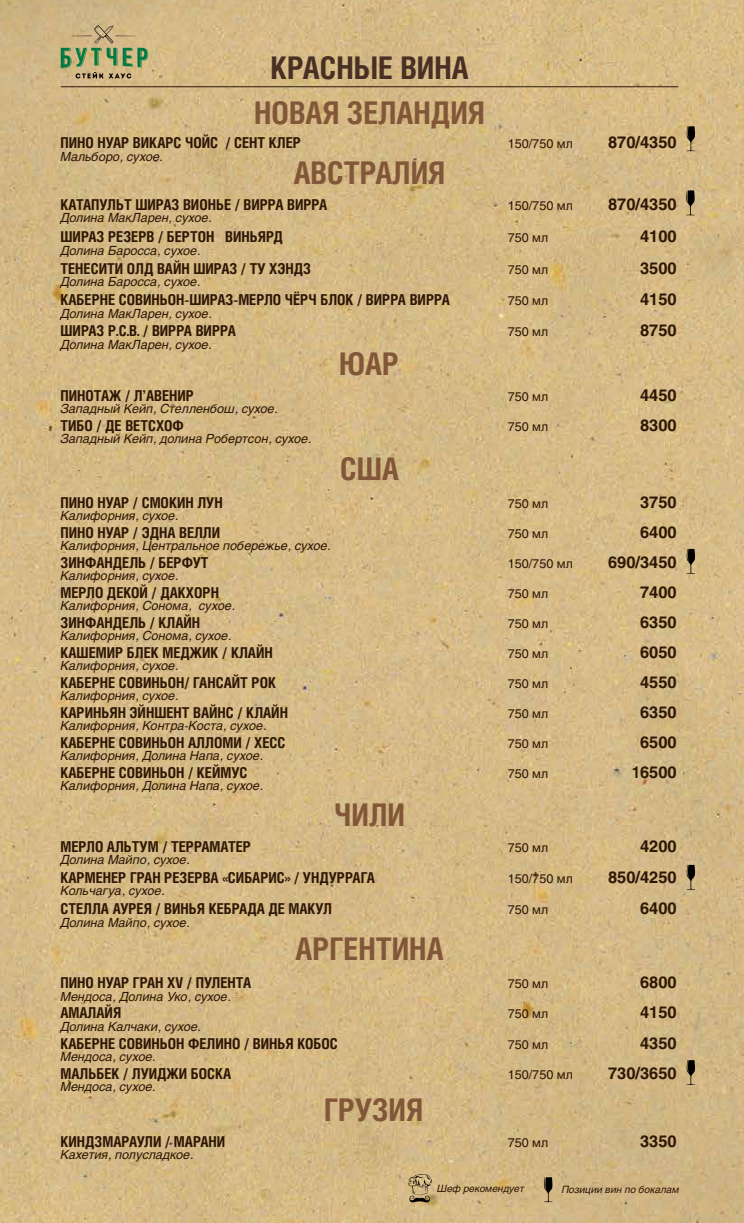
<style>
.page{position:relative;width:744px;height:1223px;background:#fff}
.page>*{position:absolute;margin:0;border:0;box-sizing:border-box;transform-origin:0 0}
.t1{font:700 31.25px "Helios Cond C";color:#825638}
.t2{font:700 31.25px "Helios Cond C";color:#483024}
.t3{font:700 16.25px "Helios C";color:#2e1705}
.t4{font:700 15px "Helios Cond C";color:#2e1705}
.t5{font:italic 12.5px "Helios C";color:#2e1705}
.t6{font:12.5px "Helios C";color:#2e1705}
.t7{font:italic 10px "Helios C";color:#2e1705}
.s1{font-family:"Helios Cond C"}
</style>
<div class="page">
<img style="left:0;top:0;width:743px;height:1222px">
<hr style="left:61px;top:86px;width:616px;height:1px;background:#2e1705">
<svg style="left:685px;top:126px;width:10px;height:25px"></svg>
<svg style="left:543px;top:1177px;width:10px;height:25px"></svg>
<svg style="left:685px;top:549px;width:10px;height:24px"></svg>
<svg style="left:685px;top:864px;width:10px;height:25px"></svg>
<svg style="left:685px;top:1060px;width:10px;height:24px"></svg>
<svg style="left:408px;top:1173px;width:24px;height:29px"></svg>
<svg style="left:685px;top:190px;width:10px;height:25px"></svg>
<svg style="left:61px;top:25px;width:87px;height:53px;background:#aca776"></svg>
<h1 class="t2" style="left:270px;top:49px;width:199px">КРАСНЫЕ ВИНА</h1>
<h1 class="t1" style="left:254px;top:94px;width:232px">НОВАЯ ЗЕЛАНДИЯ</h1>
<p class="t4" style="left:60px;top:134px;width:242px">ПИНО НУАР ВИКАРС ЧОЙС / СЕНТ КЛЕР</p>
<p class="t6" style="left:507px;top:136px;width:67px">150/750 мл</p>
<p class="t3" style="left:607px;top:133px;width:70px">870/4350</p>
<p class="t5" style="left:60px;top:149px;width:104px">Мальборо, сухое.</p>
<h1 class="t1" style="left:293px;top:155px;width:153px">АВСТРАЛИЯ</h1>
<p class="t4" style="left:60px;top:196px;width:268px">КАТАПУЛЬТ ШИРАЗ ВИОНЬЕ / ВИРРА ВИРРА</p>
<p class="t6" style="left:507px;top:198px;width:67px">150/750 мл</p>
<p class="t3" style="left:607px;top:195px;width:70px">870/4350</p>
<p class="t5" style="left:60px;top:210px;width:153px">Долина МакЛарен, сухое.</p>
<p class="t4" style="left:60px;top:228px;width:224px">ШИРАЗ РЕЗЕРВ / БЕРТОН ВИНЬЯРД</p>
<p class="t6" style="left:507px;top:230px;width:42px">750 мл</p>
<p class="t3" style="left:639px;top:227px;width:38px">4100</p>
<p class="t5" style="left:60px;top:243px;width:141px">Долина Баросса, сухое.</p>
<p class="t4" style="left:60px;top:259px;width:252px">ТЕНЕСИТИ ОЛД ВАЙН ШИРАЗ / ТУ ХЭНДЗ</p>
<p class="t6" style="left:507px;top:262px;width:42px">750 мл</p>
<p class="t3" style="left:639px;top:258px;width:38px">3500</p>
<p class="t5" style="left:60px;top:274px;width:141px">Долина Баросса, сухое.</p>
<p class="t4" style="left:60px;top:291px;width:390px">КАБЕРНЕ СОВИНЬОН-ШИРАЗ-МЕРЛО ЧЁРЧ БЛОК / ВИРРА ВИРРА</p>
<p class="t6" style="left:507px;top:293px;width:42px">750 мл</p>
<p class="t3" style="left:639px;top:290px;width:38px">4150</p>
<p class="t5" style="left:60px;top:305px;width:153px">Долина МакЛарен, сухое.</p>
<p class="t4" style="left:60px;top:322px;width:177px">ШИРАЗ Р.С.В. / ВИРРА ВИРРА</p>
<p class="t6" style="left:507px;top:324px;width:42px">750 мл</p>
<p class="t3" style="left:639px;top:321px;width:38px">8750</p>
<p class="t5" style="left:60px;top:337px;width:153px">Долина МакЛарен, сухое.</p>
<h1 class="t1" style="left:339px;top:345px;width:61px">ЮАР</h1>
<p class="t4" style="left:60px;top:386px;width:135px">ПИНОТАЖ / Л’АВЕНИР</p>
<p class="t6" style="left:507px;top:389px;width:42px">750 мл</p>
<p class="t3" style="left:639px;top:385px;width:38px">4450</p>
<p class="t5" style="left:60px;top:401px;width:219px">Западный Кейп, Стелленбош, сухое.</p>
<p class="t4" style="left:60px;top:416px;width:125px">ТИБО / ДЕ ВЕТСХОФ</p>
<p class="t6" style="left:507px;top:419px;width:42px">750 мл</p>
<p class="t3" style="left:639px;top:415px;width:38px">8300</p>
<p class="t5" style="left:60px;top:431px;width:252px">Западный Кейп, долина Робертсон, сухое.</p>
<h1 class="t1" style="left:340px;top:449px;width:60px">США</h1>
<p class="t4" style="left:60px;top:493px;width:164px">ПИНО НУАР / СМОКИН ЛУН</p>
<p class="t6" style="left:507px;top:496px;width:42px">750 мл</p>
<p class="t3" style="left:639px;top:492px;width:38px">3750</p>
<p class="t5" style="left:60px;top:508px;width:120px">Калифорния, сухое.</p>
<p class="t4" style="left:60px;top:523px;width:161px">ПИНО НУАР / ЭДНА ВЕЛЛИ</p>
<p class="t6" style="left:507px;top:526px;width:42px">750 мл</p>
<p class="t3" style="left:639px;top:522px;width:38px">6400</p>
<p class="t5" style="left:60px;top:538px;width:272px">Калифорния, Центральное побережье, сухое.</p>
<p class="t4" style="left:60px;top:553px;width:149px">ЗИНФАНДЕЛЬ / БЕРФУТ</p>
<p class="t6" style="left:507px;top:556px;width:67px">150/750 мл</p>
<p class="t3" style="left:607px;top:552px;width:70px">690/3450</p>
<p class="t5" style="left:60px;top:568px;width:120px">Калифорния, сухое.</p>
<p class="t4" style="left:60px;top:583px;width:160px">МЕРЛО ДЕКОЙ / ДАКХОРН</p>
<p class="t6" style="left:507px;top:586px;width:42px">750 мл</p>
<p class="t3" style="left:639px;top:582px;width:38px">7400</p>
<p class="t5" style="left:60px;top:598px;width:176px">Калифорния, Сонома, сухое.</p>
<p class="t4" style="left:60px;top:613px;width:141px">ЗИНФАНДЕЛЬ / КЛАЙН</p>
<p class="t6" style="left:507px;top:616px;width:42px">750 мл</p>
<p class="t3" style="left:639px;top:612px;width:38px">6350</p>
<p class="t5" style="left:60px;top:628px;width:172px">Калифорния, Сонома, сухое.</p>
<p class="t4" style="left:60px;top:643px;width:214px">КАШЕМИР БЛЕК МЕДЖИК / КЛАЙН</p>
<p class="t6" style="left:507px;top:646px;width:42px">750 мл</p>
<p class="t3" style="left:639px;top:642px;width:38px">6050</p>
<p class="t5" style="left:60px;top:658px;width:120px">Калифорния, сухое.</p>
<p class="t4" style="left:60px;top:673px;width:217px">КАБЕРНЕ СОВИНЬОН/ ГАНСАЙТ РОК</p>
<p class="t6" style="left:507px;top:676px;width:42px">750 мл</p>
<p class="t3" style="left:639px;top:672px;width:38px">4550</p>
<p class="t5" style="left:60px;top:688px;width:120px">Калифорния, сухое.</p>
<p class="t4" style="left:60px;top:703px;width:229px">КАРИНЬЯН ЭЙНШЕНТ ВАЙНС / КЛАЙН</p>
<p class="t6" style="left:507px;top:706px;width:42px">750 мл</p>
<p class="t3" style="left:639px;top:702px;width:38px">6350</p>
<p class="t5" style="left:60px;top:718px;width:207px">Калифорния, Контра-Коста, сухое.</p>
<p class="t4" style="left:60px;top:733px;width:226px">КАБЕРНЕ СОВИНЬОН АЛЛОМИ / ХЕСС</p>
<p class="t6" style="left:507px;top:736px;width:42px">750 мл</p>
<p class="t3" style="left:639px;top:732px;width:38px">6500</p>
<p class="t5" style="left:60px;top:748px;width:204px">Калифорния, Долина Напа, сухое.</p>
<p class="t4" style="left:60px;top:763px;width:188px">КАБЕРНЕ СОВИНЬОН / КЕЙМУС</p>
<p class="t6" style="left:507px;top:766px;width:42px">750 мл</p>
<p class="t3" style="left:632px;top:762px;width:46px"><span class="s1">1</span>6500</p>
<p class="t5" style="left:60px;top:778px;width:204px">Калифорния, Долина Напа, сухое.</p>
<h1 class="t1" style="left:334px;top:796px;width:72px">ЧИЛИ</h1>
<p class="t4" style="left:60px;top:837px;width:192px">МЕРЛО АЛЬТУМ / ТЕРРАМАТЕР</p>
<p class="t6" style="left:507px;top:839px;width:42px">750 мл</p>
<p class="t3" style="left:639px;top:836px;width:38px">4200</p>
<p class="t5" style="left:60px;top:852px;width:131px">Долина Майпо, сухое.</p>
<p class="t4" style="left:60px;top:868px;width:315px">КАРМЕНЕР ГРАН РЕЗЕРВА «СИБАРИС» / УНДУРРАГА</p>
<p class="t6" style="left:507px;top:871px;width:67px">150/750 мл</p>
<p class="t3" style="left:607px;top:867px;width:70px">850/4250</p>
<p class="t5" style="left:60px;top:883px;width:106px">Кольчагуа, сухое.</p>
<p class="t4" style="left:60px;top:899px;width:273px">СТЕЛЛА АУРЕЯ / ВИНЬЯ КЕБРАДА ДЕ МАКУЛ</p>
<p class="t6" style="left:507px;top:902px;width:42px">750 мл</p>
<p class="t3" style="left:639px;top:899px;width:38px">6400</p>
<p class="t5" style="left:60px;top:914px;width:131px">Долина Майпо, сухое.</p>
<h1 class="t1" style="left:295px;top:930px;width:149px">АРГЕНТИНА</h1>
<p class="t4" style="left:60px;top:974px;width:192px">ПИНО НУАР ГРАН XV / ПУЛЕНТА</p>
<p class="t6" style="left:507px;top:976px;width:42px">750 мл</p>
<p class="t3" style="left:639px;top:973px;width:38px">6800</p>
<p class="t5" style="left:60px;top:989px;width:172px">Мендоcа, Долина Уко, сухое.</p>
<p class="t4" style="left:60px;top:1004px;width:62px">АМАЛАЙЯ</p>
<p class="t6" style="left:507px;top:1006px;width:42px">750 мл</p>
<p class="t3" style="left:639px;top:1003px;width:38px">4150</p>
<p class="t5" style="left:60px;top:1019px;width:142px">Долина Калчаки, сухое.</p>
<p class="t4" style="left:60px;top:1034px;width:279px">КАБЕРНЕ СОВИНЬОН ФЕЛИНО / ВИНЬЯ КОБОС</p>
<p class="t6" style="left:507px;top:1036px;width:42px">750 мл</p>
<p class="t3" style="left:639px;top:1033px;width:38px">4350</p>
<p class="t5" style="left:60px;top:1049px;width:97px">Мендоса, сухое.</p>
<p class="t4" style="left:60px;top:1064px;width:172px">МАЛЬБЕК / ЛУИДЖИ БОСКА</p>
<p class="t6" style="left:507px;top:1066px;width:67px">150/750 мл</p>
<p class="t3" style="left:607px;top:1063px;width:70px">730/3650</p>
<p class="t5" style="left:60px;top:1079px;width:97px">Мендоcа, сухое.</p>
<h1 class="t1" style="left:324px;top:1090px;width:100px">ГРУЗИЯ</h1>
<p class="t4" style="left:60px;top:1132px;width:166px">КИНДЗМАРАУЛИ / МАРАНИ</p>
<p class="t6" style="left:507px;top:1134px;width:42px">750 мл</p>
<p class="t3" style="left:639px;top:1131px;width:38px">3350</p>
<p class="t5" style="left:60px;top:1147px;width:135px">Кахетия, полусладкое.</p>
<p class="t7" style="left:437px;top:1182px;width:89px">Шеф рекомендует</p>
<p class="t7" style="left:561px;top:1183px;width:119px">Позиции вин по бокалам</p>
</div>
